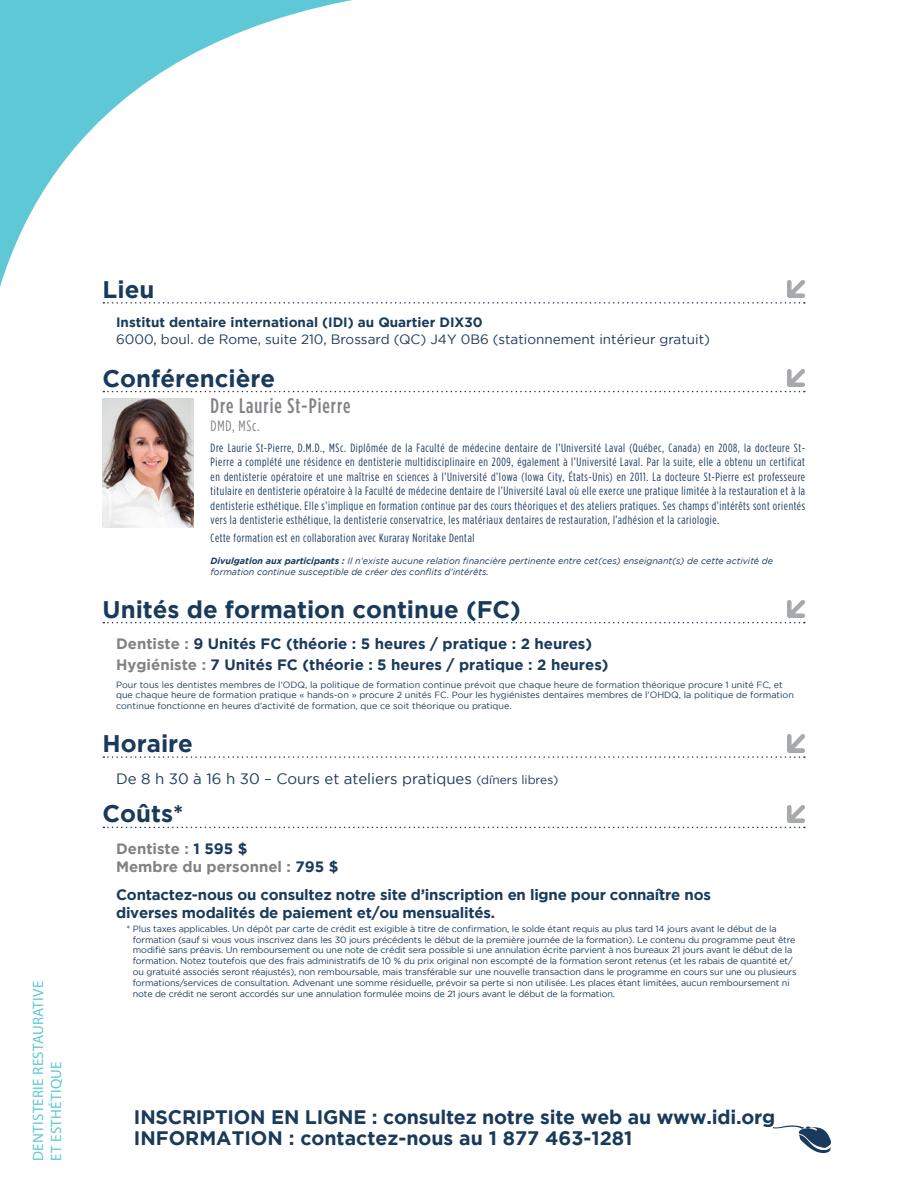
<style>
.page{position:relative;width:918px;height:1188px;background:#fff}
.page>*{position:absolute;margin:0;border:0;box-sizing:border-box;transform-origin:0 0}
.titre_crédits{font:700 24px "Gotham";color:#1a3a5b}
.titre_conférenciers{font:700 24px "Gotham";color:#1a3a5b}
.titre_horaire{font:700 24px "Gotham";color:#1a3a5b}
.titre_coûts{font:700 24px "Gotham";color:#1a3a5b}
.titre_lieu{font:700 24px "Gotham";color:#1a3a5b}
.nom_conférencier{font:500 21px "Gotham Condensed";letter-spacing:.05em;color:#808285}
.texte_objectifs_fin{font:700 19.5px "Gotham";letter-spacing:-.01em;color:#1a3a5b}
.petit_texte{font:700 15px/18px "Gotham";letter-spacing:-.015em;color:#1a3a5b}
.texte_crédits{font:700 15px "Gotham";color:#1a3a5b}
.jour{font:15px "Gotham";color:#1a3a5b}
.type_de_gens{font:700 15px/18px "Gotham";color:#808285}
.section_gestion_prat{font:15px/18px "Myriad Pro";letter-spacing:.02em;color:#5fc8d6}
.lettres_noblesse{font:15px "Gotham Condensed";letter-spacing:.05em;color:#808285}
.texte_lieu{font:13.5px "Gotham";color:#1a3a5b}
.texte_lieu_bold{font:700 13.5px "Gotham";color:#1a3a5b}
.texte_conférenciers{font:12px/14.4px "Gotham Condensed";letter-spacing:.05em;color:#1a3a5b;text-align:justify}
.petit_texte-2{font:9px/10.8px "Gotham";letter-spacing:-.015em;color:#1a3a5b}
.petit_texte-3{font:italic 9px/10.8px "Gotham";color:#1a3a5b}
.s1{font-weight:700}
.s2{color:#808285}
.s3{font-size:12px}
.s4{color:#1a3a5b}
</style>
<div class="page">
<svg style="left:469px;top:302px;width:336px;height:2px"></svg>
<svg style="left:103px;top:391px;width:702px;height:1px"></svg>
<svg style="left:103px;top:622px;width:702px;height:1px"></svg>
<svg style="left:103px;top:756px;width:702px;height:2px"></svg>
<svg style="left:103px;top:827px;width:702px;height:1px"></svg>
<img style="left:787px;top:281px;width:18px;height:17px">
<img style="left:787px;top:369px;width:18px;height:18px">
<img style="left:103px;top:398px;width:90px;height:130px">
<img style="left:787px;top:600px;width:18px;height:18px">
<img style="left:787px;top:735px;width:18px;height:17px">
<img style="left:787px;top:805px;width:18px;height:17px">
<img style="left:773px;top:1125px;width:57px;height:28px">
<svg style="left:0;top:0;width:466px;height:304px"></svg>
<p class="section_gestion_prat" style="left:29px;top:1161px;width:181px;rotate:-90deg">DENTISTERIE RESTAURATIVE<br>ET ESTHÉTIQUE</p>
<p class="titre_lieu" style="left:103px;top:275px;width:53px">Lieu</p>
<p class="texte_lieu_bold" style="left:116px;top:315px;width:368px">Institut dentaire international (IDI) au Quartier DIX30</p>
<p class="texte_lieu" style="left:116px;top:331px;width:595px">6000, boul. de Rome, suite 210, Brossard (QC) J4Y 0B6 (stationnement intérieur gratuit)</p>
<p class="titre_conférenciers" style="left:103px;top:364px;width:174px">Conférencière</p>
<p class="nom_conférencier" style="left:211px;top:394px;width:141px">Dre Laurie St-Pierre</p>
<p class="lettres_noblesse" style="left:211px;top:417px;width:51px">DMD, MSc.</p>
<p class="texte_conférenciers" style="left:211px;top:440px;width:596px">Dre Laurie St-Pierre, D.M.D., MSc. Diplômée de la Faculté de médecine dentaire de l’Université Laval (Québec, Canada) en 2008, la docteure St-Pierre a complété une résidence en dentisterie multidisciplinaire en 2009, également à l’Université Laval. Par la suite, elle a obtenu un certificat en dentisterie opératoire et une maîtrise en sciences à l’Université d’Iowa (Iowa City, États-Unis) en 2011. La docteure St-Pierre est professeure titulaire en dentisterie opératoire à la Faculté de médecine dentaire de l’Université Laval où elle exerce une pratique limitée à la restauration et à la dentisterie esthétique. Elle s’implique en formation continue par des cours théoriques et des ateliers pratiques. Ses champs d’intérêts sont orientés vers la dentisterie esthétique, la dentisterie conservatrice, les matériaux dentaires de restauration, l’adhésion et la cariologie.</p>
<p class="texte_conférenciers" style="left:211px;top:530px;width:265px">Cette formation est en collaboration avec Kuraray Noritake Dental</p>
<p class="petit_texte-3" style="left:211px;top:556px;width:564px"><span class="s1">Divulgation aux participants :</span> Il n’existe aucune relation financière pertinente entre cet(ces) enseignant(s) de cette activité de formation continue susceptible de créer des conflits d’intérêts.</p>
<p class="titre_crédits" style="left:103px;top:595px;width:420px">Unités de formation continue (FC)</p>
<p class="texte_crédits" style="left:116px;top:635px;width:478px"><span class="s2">Dentiste :</span> 9 Unités FC (théorie : 5 heures / pratique : 2 heures)</p>
<p class="texte_crédits" style="left:116px;top:656px;width:494px"><span class="s2">Hygiéniste :</span> 7 Unités FC (théorie : 5 heures / pratique : 2 heures)</p>
<p class="petit_texte-2" style="left:116px;top:679px;width:679px">Pour tous les dentistes membres de l’ODQ, la politique de formation continue prévoit que chaque heure de formation théorique procure 1 unité FC, et que chaque heure de formation pratique « hands-on » procure 2 unités FC. Pour les hygiénistes dentaires membres de l’OHDQ, la politique de formation continue fonctionne en heures d’activité de formation, que ce soit théorique ou pratique.</p>
<p class="titre_horaire" style="left:103px;top:730px;width:92px">Horaire</p>
<p class="jour" style="left:116px;top:770px;width:444px">De 8 h 30 à 16 h 30 – Cours et ateliers pratiques <span class="s3">(dîners libres)</span></p>
<p class="titre_coûts" style="left:103px;top:800px;width:82px">Coûts*</p>
<p class="type_de_gens" style="left:116px;top:839px;width:224px">Dentiste : <span class="s4">1 595 $<br></span>Membre du personnel : <span class="s4">795 $</span></p>
<p class="petit_texte" style="left:116px;top:885px;width:596px">Contactez-nous ou consultez notre site d’inscription en ligne pour connaître nos diverses modalités de paiement et/ou mensualités.</p>
<p class="petit_texte-2" style="left:133px;top:923px;width:665px;text-indent:-6px">* Plus taxes applicables. Un dépôt par carte de crédit est exigible à titre de confirmation, le solde étant requis au plus tard 14 jours avant le début de la formation (sauf si vous vous inscrivez dans les 30 jours précédents le début de la première journée de la formation). Le contenu du programme peut être modifié sans préavis. Un remboursement ou une note de crédit sera possible si une annulation écrite parvient à nos bureaux 21 jours avant le début de la formation. Notez toutefois que des frais administratifs de 10 % du prix original non escompté de la formation seront retenus (et les rabais de quantité et/ ou gratuité associés seront réajustés), non remboursable, mais transférable sur une nouvelle transaction dans le programme en cours sur une ou plusieurs formations/services de consultation. Advenant une somme résiduelle, prévoir sa perte si non utilisée. Les places étant limitées, aucun remboursement ni note de crédit ne seront accordés sur une annulation formulée moins de 21 jours avant le début de la formation.</p>
<p class="texte_objectifs_fin" style="left:134px;top:1106px;width:643px">INSCRIPTION EN LIGNE : consultez notre site web au www.idi.org</p>
<p class="texte_objectifs_fin" style="left:134px;top:1127px;width:500px">INFORMATION : contactez-nous au 1 877 463-1281</p>
</div>
